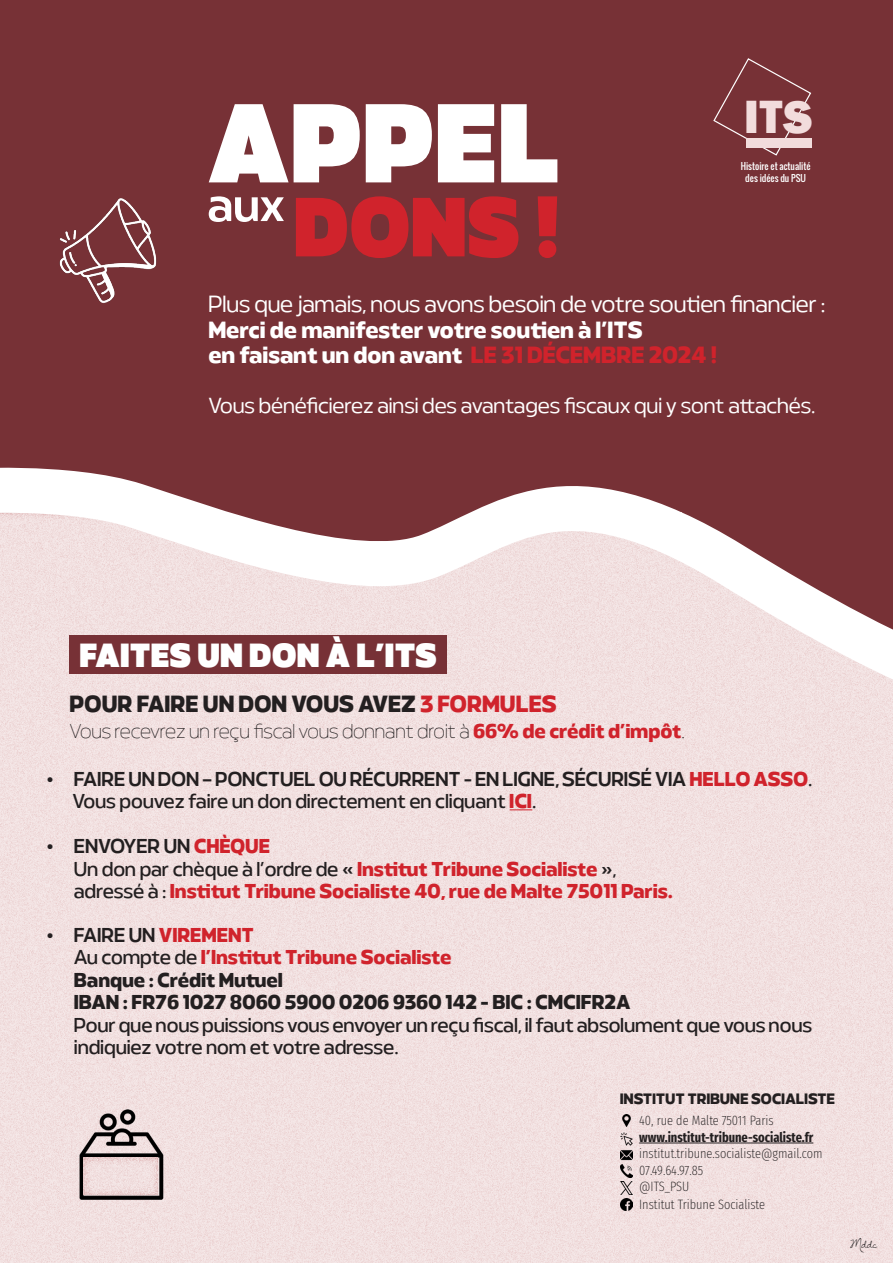
<style>
.page{position:relative;width:893px;height:1263px;background:#fff}
.page>*{position:absolute;margin:0;border:0;box-sizing:border-box;transform-origin:0 0}
.t1{font:800 48px "Franklin Gothic";color:#f2dcdc}
.t2{font:900 30px "Meutas";color:#fff}
.t3{font:700 21px "Meutas";color:#fff}
.t4{font:300 21px "Meutas";color:#fff}
.t5{font:700 21px "Meutas";color:#231f20}
.t6{font:300 19.5px "Meutas";color:#fff}
.t7{font:18px/22.5px "Meutas";color:#231f20}
.t8{font:700 18px "Meutas";color:#d0232c}
.t9{font:500 18px "Meutas";color:#231f20}
.t10{font:700 18px/22.5px "Meutas";color:#231f20}
.t11{font:100 18px "Meutas";color:#231f20}
.t12{font:200 extra-condensed 13.5px "Fira Sans";color:#231f20}
.t13{font:700 extra-condensed 13.5px "Fira Sans";color:#231f20}
.t14{font:700 13.5px "Meutas";color:#231f20}
.t15{font:12.9px "Dawningofa New Day";color:#231f20;scale:.95 1}
.t16{font:9px "Oswald";color:#fff}
.s1{color:#d0232c}
.s2{font-weight:700;color:#d0232c}
.s3{font-weight:400}
.s4{font-weight:400;color:#231f20}
</style>
<div class="page">
<div style="left:0;top:0;width:893px;height:512px;background:#773136"></div>
<div style="left:0;top:512px;width:893px;height:751px;background:#f1e0e0"></div>
<svg style="left:0;top:467px;width:893px;height:273px"></svg>
<svg style="left:713px;top:58px;width:99px;height:98px"></svg>
<div style="left:746px;top:138px;width:66px;height:10px;background:#f2dcdc"></div>
<img style="left:59px;top:198px;width:98px;height:106px">
<svg style="left:209px;top:104px;width:348px;height:78px"></svg>
<svg style="left:209px;top:196px;width:75px;height:26px"></svg>
<svg style="left:296px;top:196px;width:261px;height:62px"></svg>
<svg style="left:510px;top:809px;width:22px;height:1px"></svg>
<hr style="left:639px;top:1143px;width:174px;height:1px;background:#231f20">
<div style="left:69px;top:636px;width:377px;height:38px;background:#773136"></div>
<svg style="left:620px;top:1114px;width:13px;height:97px"></svg>
<img style="left:70px;top:1103px;width:102px;height:102px">
<div style="left:82px;top:1155px;width:77px;height:41px;background:#fff;opacity:.75"></div>
<p class="t1" style="left:744px;top:86px;width:70px">ITS</p>
<p class="t16" style="left:741px;top:160px;width:71px">Histoire et actualité</p>
<p class="t16" style="left:745px;top:172px;width:62px">des idées du PSU</p>
<p class="t4" style="left:209px;top:290px;width:618px">Plus que jamais, nous avons besoin de votre soutien financier :</p>
<p class="t3" style="left:209px;top:315px;width:436px">Merci de manifester votre soutien à l’ITS</p>
<p class="t3" style="left:209px;top:341px;width:510px">en faisant un don avant <span class="s1">LE 31 DÉCEMBRE 2024 !</span></p>
<p class="t6" style="left:209px;top:392px;width:608px">Vous bénéficierez ainsi des avantages fiscaux qui y sont attachés.</p>
<p class="t2" style="left:80px;top:634px;width:359px">FAITES UN DON À L’ITS</p>
<p class="t5" style="left:70px;top:690px;width:489px">POUR FAIRE UN DON VOUS AVEZ <span class="s1">3 FORMULES</span></p>
<p class="t11" style="left:70px;top:719px;width:616px">Vous recevrez un reçu fiscal vous donnant droit à <span class="s2">66% de crédit d’impôt</span>.</p>
<p class="t9" style="left:47px;top:766px;width:767px">• FAIRE UN DON – PONCTUEL OU RÉCURRENT - EN LIGNE, SÉCURISÉ VIA <span class="s2">HELLO ASSO</span><span class="s3">.</span></p>
<p class="t7" style="left:73px;top:790px;width:465px">Vous pouvez faire un don directement en cliquant <span class="s2">ICI</span>.</p>
<p class="t9" style="left:47px;top:834px;width:225px">• ENVOYER UN <span class="s2">CHÈQUE</span></p>
<p class="t7" style="left:74px;top:857px;width:544px">Un don par chèque à l’ordre de « <span class="s2">Institut Tribune Socialiste</span> »,</p>
<p class="t8" style="left:74px;top:879px;width:600px"><span class="s4">adressé à :</span> Institut Tribune Socialiste 40, rue de Malte 75011 Paris.</p>
<p class="t9" style="left:47px;top:922px;width:209px">• FAIRE UN <span class="s2">VIREMENT</span></p>
<p class="t8" style="left:74px;top:945px;width:379px"><span class="s4">Au compte de</span> l’Institut Tribune Socialiste</p>
<p class="t10" style="left:74px;top:968px;width:558px">Banque : Crédit Mutuel<br>IBAN : FR76 1027 8060 5900 0206 9360 142 - BIC : CMCIFR2A</p>
<p class="t7" style="left:74px;top:1013px;width:740px">Pour que nous puissions vous envoyer un reçu fiscal, il faut absolument que vous nous indiquiez votre nom et votre adresse.</p>
<p class="t14" style="left:620px;top:1090px;width:217px">INSTITUT TRIBUNE SOCIALISTE</p>
<p class="t12" style="left:639px;top:1111px;width:136px">40, rue de Malte 75011 Paris</p>
<p class="t13" style="left:639px;top:1126px;width:176px">www.institut-tribune-socialiste.fr</p>
<p class="t12" style="left:639px;top:1144px;width:185px">institut.tribune.socialiste@gmail.com</p>
<p class="t12" style="left:639px;top:1161px;width:66px">07.49.64.97.85</p>
<p class="t12" style="left:639px;top:1177px;width:52px">@ITS_PSU</p>
<p class="t12" style="left:639px;top:1195px;width:127px">Institut Tribune Socialiste</p>
<p class="t15" style="left:850px;top:1235px;width:30px">Mddc</p>
</div>
